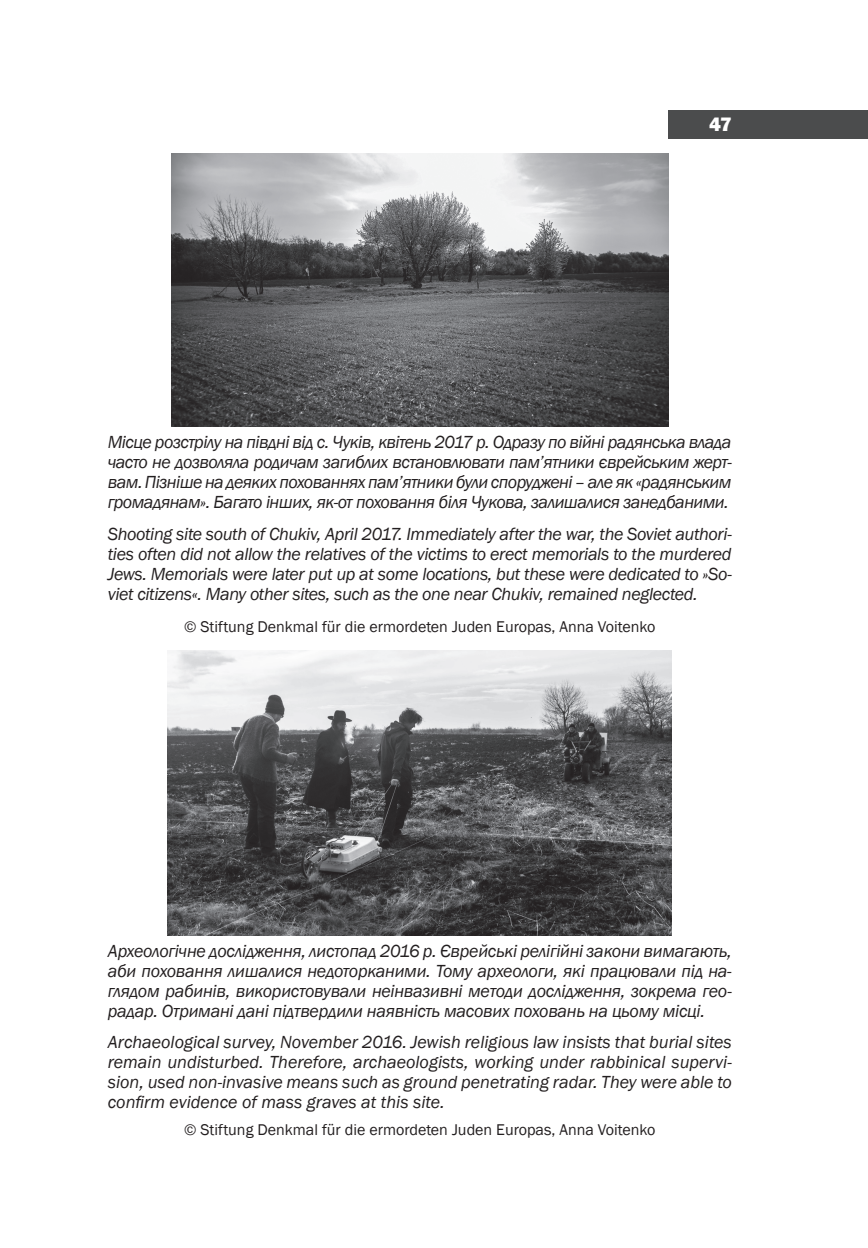
<style>
.page{position:relative;width:868px;height:1248px;background:#fff}
.page>*{position:absolute;margin:0;border:0;box-sizing:border-box;transform-origin:0 0}
.t1{font:800 20px "Franklin Gothic";color:#fff}
.t2{font:italic 18px/20px "Franklin Gothic";letter-spacing:-.02em;color:#231f20;text-align:justify}
.t3{font:16px "Franklin Gothic";color:#231f20}
</style>
<div class="page">
<div style="left:668px;top:111px;width:199px;height:28px;background:#4b4c4d"></div>
<img style="left:171px;top:153px;width:497px;height:274px">
<img style="left:168px;top:650px;width:503px;height:285px">
<p class="t1" style="left:709px;top:111px;width:24px">47</p>
<p class="t2" style="left:108px;top:432px;width:625px">Місце розстрілу на півдні від с. Чуків, квітень 2017 р. Одразу по війні радянська влада часто не дозволяла родичам загиблих встановлювати пам’ятники єврейським жерт&shy;вам. Пізніше на деяких похованнях пам’ятники були споруджені – але як «радянським громадянам». Багато інших, як-от поховання біля Чукова, залишалися занедбаними.</p>
<p class="t2" style="left:108px;top:524px;width:625px">Shooting site south of Chukiv, April 2017. Immediately after the war, the Soviet authori&shy;ties often did not allow the relatives of the victims to erect memorials to the murdered Jews. Memorials were later put up at some locations, but these were dedicated to »So&shy;viet citizens«. Many other sites, such as the one near Chukiv, remained neglected.</p>
<p class="t3" style="left:184px;top:617px;width:473px">© Stiftung Denkmal für die ermordeten Juden Europas, Anna Voitenko</p>
<p class="t2" style="left:108px;top:940px;width:625px">Археологічне дослідження, листопад 2016 р. Єврейські релігійні закони вимагають, аби поховання лишалися недоторканими. Тому археологи, які працювали під на&shy;глядом рабинів, використовували неінвазивні методи дослідження, зокрема гео&shy;радар. Отримані дані підтвердили наявність масових поховань на цьому місці.</p>
<p class="t2" style="left:108px;top:1032px;width:625px">Archaeological survey, November 2016. Jewish religious law insists that burial sites remain undisturbed. Therefore, archaeologists, working under rabbinical supervi&shy;sion, used non-invasive means such as ground penetrating radar. They were able to confirm evidence of mass graves at this site.</p>
<p class="t3" style="left:184px;top:1119px;width:473px">© Stiftung Denkmal für die ermordeten Juden Europas, Anna Voitenko</p>
</div>
